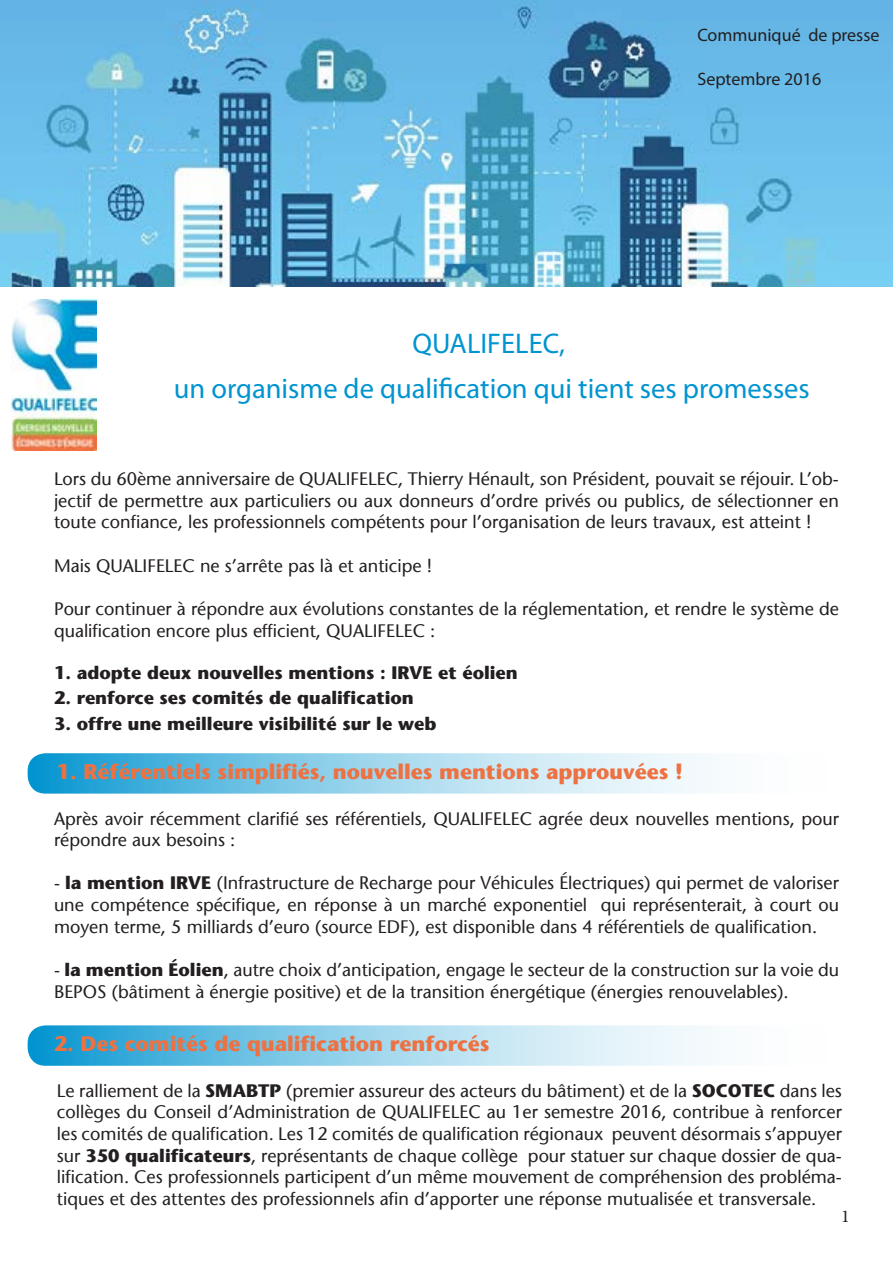
<style>
.page{position:relative;width:893px;height:1263px;background:#fff}
.page>*{position:absolute;margin:0;border:0;box-sizing:border-box;transform-origin:0 0}
.t1{font:28.5px "Myriad Pro";color:#0094d0}
.t2{font:700 21px "Stone Sans";color:#ee7141}
.t3{font:18px/21.6px "Stone Sans";color:#231f20;text-align:justify}
.t4{font:700 18px "Stone Sans";color:#231f20}
.t5{font:18px "Myriad Pro";color:#231f20}
.t6{font:18px "Minion Pro";color:#231f20}
.s1{font-weight:700}
</style>
<div class="page">
<svg style="left:28px;top:753px;width:822px;height:41px"></svg>
<img style="left:0;top:0;width:893px;height:286px">
<img style="left:11px;top:300px;width:86px;height:151px">
<svg style="left:28px;top:1025px;width:822px;height:41px"></svg>
<p class="t5" style="left:697px;top:24px;width:184px">Communiqué de presse</p>
<p class="t5" style="left:697px;top:67px;width:125px">Septembre 2016</p>
<p class="t1" style="left:412px;top:326px;width:154px">QUALIFELEC,</p>
<p class="t1" style="left:174px;top:371px;width:638px">un organisme de qualification qui tient ses promesses</p>
<p class="t3" style="left:54px;top:468px;width:786px">Lors du 60ème anniversaire de QUALIFELEC, Thierry Hénault, son Président, pouvait se réjouir. L’ob&shy;jectif de permettre aux particuliers ou aux donneurs d’ordre privés ou publics, de sélectionner en toute confiance, les professionnels compétents pour l’organisation de leurs travaux, est atteint !</p>
<p class="t3" style="left:54px;top:555px;width:380px">Mais QUALIFELEC ne s’arrête pas là et anticipe !</p>
<p class="t3" style="left:54px;top:598px;width:786px">Pour continuer à répondre aux évolutions constantes de la réglementation, et rendre le système de qualification encore plus efficient, QUALIFELEC :</p>
<p class="t4" style="left:54px;top:662px;width:465px">1. adopte deux nouvelles mentions : IRVE et éolien</p>
<p class="t4" style="left:54px;top:687px;width:361px">2. renforce ses comités de qualification</p>
<p class="t4" style="left:54px;top:712px;width:384px">3. offre une meilleure visibilité sur le web</p>
<p class="t2" style="left:57px;top:759px;width:627px">1. Référentiels simplifiés, nouvelles mentions approuvées !</p>
<p class="t3" style="left:54px;top:808px;width:786px">Après avoir récemment clarifié ses référentiels, QUALIFELEC agrée deux nouvelles mentions, pour répondre aux besoins :</p>
<p class="t3" style="left:54px;top:872px;width:786px">- <span class="s1">la mention IRVE</span> (Infrastructure de Recharge pour Véhicules Électriques) qui permet de valoriser une compétence spécifique, en réponse à un marché exponentiel qui représenterait, à court ou moyen terme, 5 milliards d’euro (source EDF), est disponible dans 4 référentiels de qualification.</p>
<p class="t3" style="left:54px;top:959px;width:786px">- <span class="s1">la mention Éolien</span>, autre choix d’anticipation, engage le secteur de la construction sur la voie du<br>BEPOS (bâtiment à énergie positive) et de la transition énergétique (énergies renouvelables).</p>
<p class="t2" style="left:54px;top:1031px;width:437px">2. Des comités de qualification renforcés</p>
<p class="t3" style="left:57px;top:1080px;width:786px">Le ralliement de la <span class="s1">SMABTP</span> (premier assureur des acteurs du bâtiment) et de la <span class="s1">SOCOTEC</span> dans les collèges du Conseil d’Administration de QUALIFELEC au 1er semestre 2016, contribue à renforcer les comités de qualification. Les 12 comités de qualification régionaux peuvent désormais s’appuyer sur <span class="s1">350 qualificateurs</span>, représentants de chaque collège pour statuer sur chaque dossier de qua&shy;lification. Ces professionnels participent d’un même mouvement de compréhension des probléma&shy;tiques et des attentes des professionnels afin d’apporter une réponse mutualisée et transversale.</p>
<p class="t6" style="left:841px;top:1204px;width:10px">1</p>
</div>
